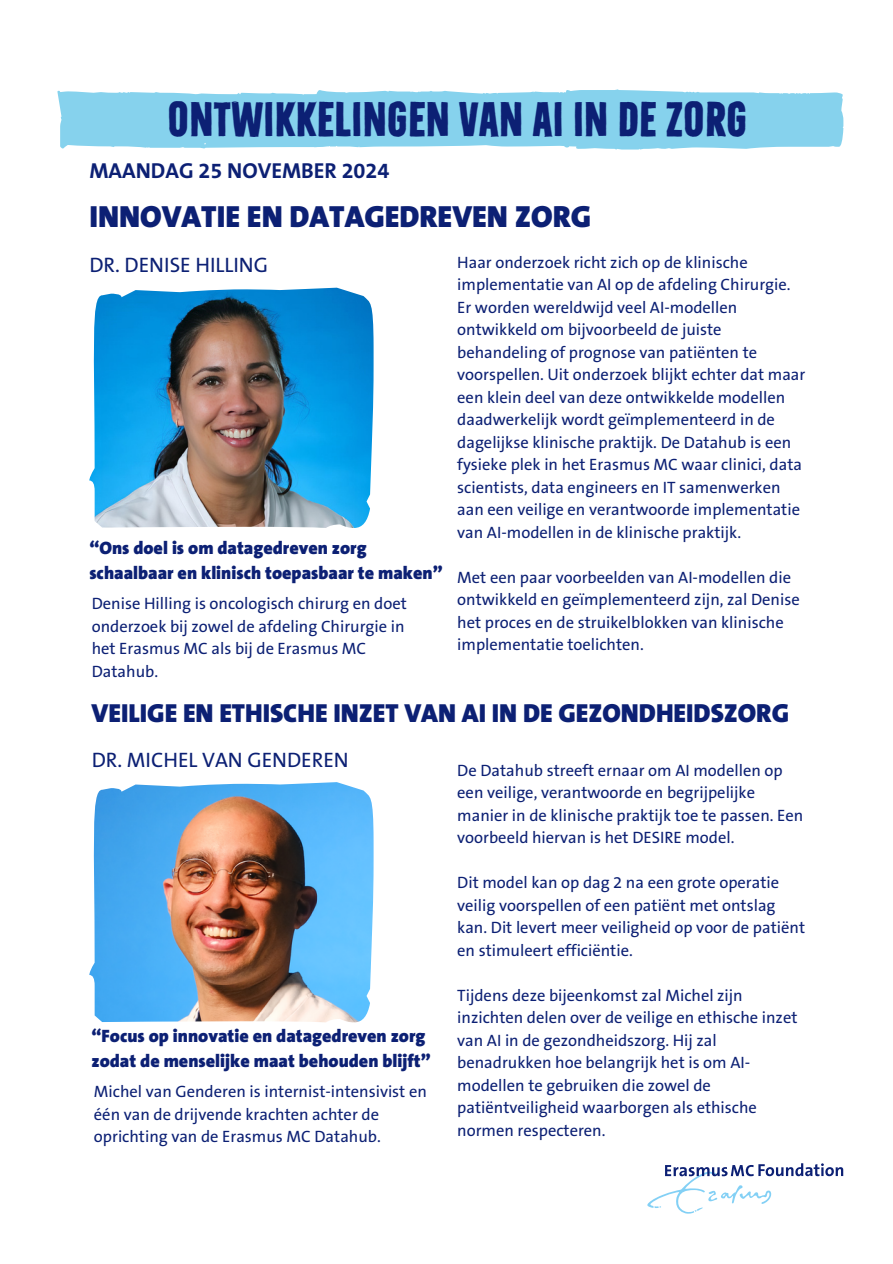
<style>
.page{position:relative;width:893px;height:1264px;background:#fff}
.page>*{position:absolute;margin:0;border:0;box-sizing:border-box;transform-origin:0 0}
.t1{font:700 44.25px "Bellfort Draw Dark";color:#0c2074}
.t2{font:900 30.75px "The Sans B9";color:#0c2074}
.t3{font:900 26.25px "The Sans B9";color:#0c2074}
.t4{font:700 21.75px "The Sans B7";color:#0c2074}
.t5{font:21px "The Sans B5 Plain";color:#0c2074}
.t6{font:900 18px/24.8px "The Sans B9";color:#0c2074}
.t7{font:16.5px/22.5px "The Sans B5 Plain";color:#0c2074}
</style>
<div class="page">
<svg style="left:647px;top:1163px;width:196px;height:50px"></svg>
<svg style="left:58px;top:89px;width:785px;height:60px;background:#90d6ee"></svg>
<img style="left:89px;top:782px;width:284px;height:240px">
<img style="left:89px;top:288px;width:284px;height:240px">
<h4 class="t1" style="left:167px;top:91px;width:581px">ONTWIKKELINGEN VAN AI IN DE ZORG</h4>
<p class="t4" style="left:89px;top:159px;width:302px">MAANDAG 25 NOVEMBER 2024</p>
<p class="t2" style="left:89px;top:200px;width:503px">INNOVATIE EN DATAGEDREVEN ZORG</p>
<p class="t7" style="left:457px;top:251px;width:349px">Haar onderzoek richt zich op de klinische implementatie van AI op de afdeling Chirurgie.<br>Er worden wereldwijd veel AI-modellen ontwikkeld om bijvoorbeeld de juiste behandeling of prognose van patiënten te voorspellen. Uit onderzoek blijkt echter dat maar een klein deel van deze ontwikkelde modellen daadwerkelijk wordt geïmplementeerd in de dagelijkse klinische praktijk. De Datahub is een fysieke plek in het Erasmus MC waar clinici, data scientists, data engineers en IT samenwerken aan een veilige en verantwoorde implementatie van AI-modellen in de klinische praktijk.</p>
<p class="t7" style="left:457px;top:566px;width:344px">Met een paar voorbeelden van AI-modellen die ontwikkeld en geïmplementeerd zijn, zal Denise het proces en de struikelblokken van klinische implementatie toelichten.</p>
<h2 class="t5" style="left:89px;top:254px;width:180px">DR. DENISE HILLING</h2>
<p class="t6" style="left:89px;top:536px;width:355px">“Ons doel is om datagedreven zorg schaalbaar en klinisch toepasbaar te maken”</p>
<h3 class="t7" style="left:92px;top:593px;width:316px">Denise Hilling is oncologisch chirurg en doet onderzoek bij zowel de afdeling Chirurgie in het Erasmus MC als bij de Erasmus MC Datahub.</h3>
<h4 class="t3" style="left:92px;top:699px;width:699px">VEILIGE EN ETHISCHE INZET VAN AI IN DE GEZONDHEIDSZORG</h4>
<p class="t5" style="left:92px;top:749px;width:258px">DR. MICHEL VAN GENDEREN</p>
<h4 class="t6" style="left:92px;top:1024px;width:341px">“Focus op innovatie en datagedreven zorg zodat de menselijke maat behouden blijft”</h4>
<p class="t7" style="left:94px;top:1080px;width:334px">Michel van Genderen is internist-intensivist en één van de drijvende krachten achter de oprichting van de Erasmus MC Datahub.</p>
<p class="t7" style="left:457px;top:759px;width:347px">De Datahub streeft ernaar om AI modellen op een veilige, verantwoorde en begrijpelijke manier in de klinische praktijk toe te passen. Een voorbeeld hiervan is het DESIRE model.</p>
<p class="t7" style="left:457px;top:872px;width:349px">Dit model kan op dag 2 na een grote operatie veilig voorspellen of een patiënt met ontslag kan. Dit levert meer veiligheid op voor de patiënt en stimuleert efficiëntie.</p>
<p class="t7" style="left:457px;top:984px;width:342px">Tijdens deze bijeenkomst zal Michel zijn inzichten delen over de veilige en ethische inzet van AI in de gezondheidszorg. Hij zal benadrukken hoe belangrijk het is om AI&shy;modellen te gebruiken die zowel de patiëntveiligheid waarborgen als ethische normen respecteren.</p>
</div>
